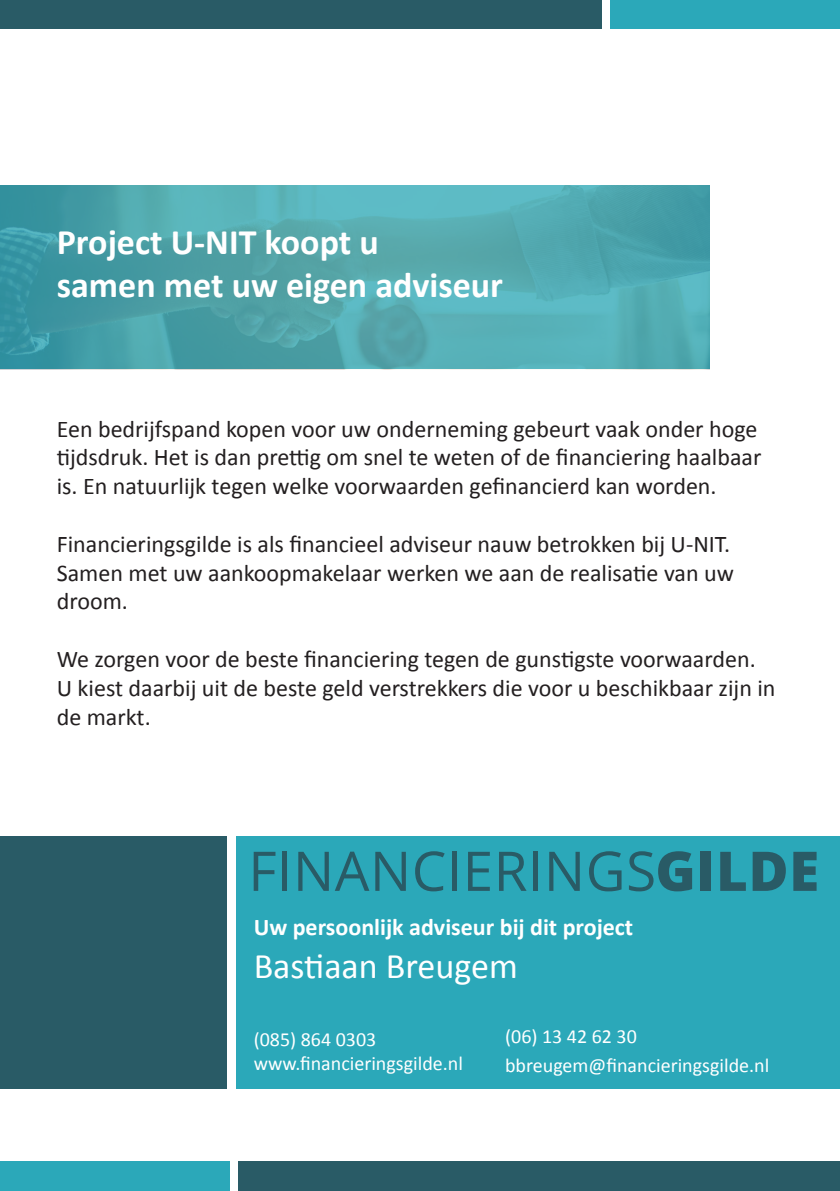
<style>
.page{position:relative;width:840px;height:1191px;background:#fff}
.page>*{position:absolute;margin:0;border:0;box-sizing:border-box;transform-origin:0 0}
.t1{font:700 36px/43.2px "Calibri";color:#fff}
.t2{font:36px "Calibri";color:#fff}
.t3{font:24px/28.8px "Calibri";color:#231f20}
.t4{font:700 24px "Calibri";color:#fff}
.t5{font:20px/24px "Calibri";color:#fff}
</style>
<div class="page">
<div style="left:0;top:0;width:601px;height:28px;background:#295b66"></div>
<div style="left:610px;top:0;width:229px;height:28px;background:#2ba8b9"></div>
<img style="left:0;top:185px;width:709px;height:184px">
<div style="left:236px;top:836px;width:603px;height:253px;background:#2ba8b9"></div>
<div style="left:0;top:836px;width:227px;height:253px;background:#295b66"></div>
<svg style="left:253px;top:851px;width:22px;height:40px"></svg>
<div style="left:282px;top:851px;width:5px;height:40px;background:#295b66"></div>
<svg style="left:298px;top:851px;width:30px;height:40px"></svg>
<svg style="left:335px;top:851px;width:34px;height:40px"></svg>
<svg style="left:375px;top:851px;width:30px;height:40px"></svg>
<svg style="left:415px;top:851px;width:29px;height:40px"></svg>
<hr style="left:452px;top:851px;width:4px;height:40px;background:#295b66">
<svg style="left:468px;top:851px;width:21px;height:40px"></svg>
<svg style="left:499px;top:851px;width:27px;height:40px"></svg>
<hr style="left:533px;top:851px;width:4px;height:40px;background:#295b66">
<svg style="left:549px;top:851px;width:30px;height:40px"></svg>
<svg style="left:589px;top:851px;width:32px;height:40px"></svg>
<svg style="left:629px;top:851px;width:62px;height:40px"></svg>
<div style="left:700px;top:851px;width:10px;height:40px;background:#295b66"></div>
<svg style="left:720px;top:851px;width:25px;height:40px"></svg>
<svg style="left:752px;top:851px;width:33px;height:40px"></svg>
<svg style="left:793px;top:851px;width:23px;height:40px"></svg>
<div style="left:238px;top:1161px;width:601px;height:30px;background:#295b66"></div>
<div style="left:0;top:1161px;width:230px;height:30px;background:#2ba8b9"></div>
<h1 class="t1" style="left:57px;top:220px;width:447px">Project U-NIT koopt u<br>samen met uw eigen adviseur</h1>
<p class="t3" style="left:57px;top:414px;width:705px">Een bedrijfspand kopen voor uw onderneming gebeurt vaak onder hoge tijdsdruk. Het is dan prettig om snel te weten of de financiering haalbaar is. En natuurlijk tegen welke voorwaarden gefinancierd kan worden.</p>
<p class="t3" style="left:57px;top:529px;width:678px">Financieringsgilde is als financieel adviseur nauw betrokken bij U-NIT.<br>Samen met uw aankoopmakelaar werken we aan de realisatie van uw droom.</p>
<p class="t3" style="left:57px;top:645px;width:719px">We zorgen voor de beste financiering tegen de gunstigste voorwaarden.<br>U kiest daarbij uit de beste geld verstrekkers die voor u beschikbaar zijn in de markt.</p>
<p class="t4" style="left:253px;top:911px;width:381px">Uw persoonlijk adviseur bij dit project</p>
<h1 class="t2" style="left:253px;top:943px;width:265px">Bastiaan Breugem</h1>
<p class="t5" style="left:253px;top:1027px;width:211px">(085) 864 0303 www.financieringsgilde.nl</p>
<p class="t5" style="left:505px;top:1022px;width:265px;line-height:28.8px">(06) 13 42 62 30 bbreugem@financieringsgilde.nl</p>
</div>
